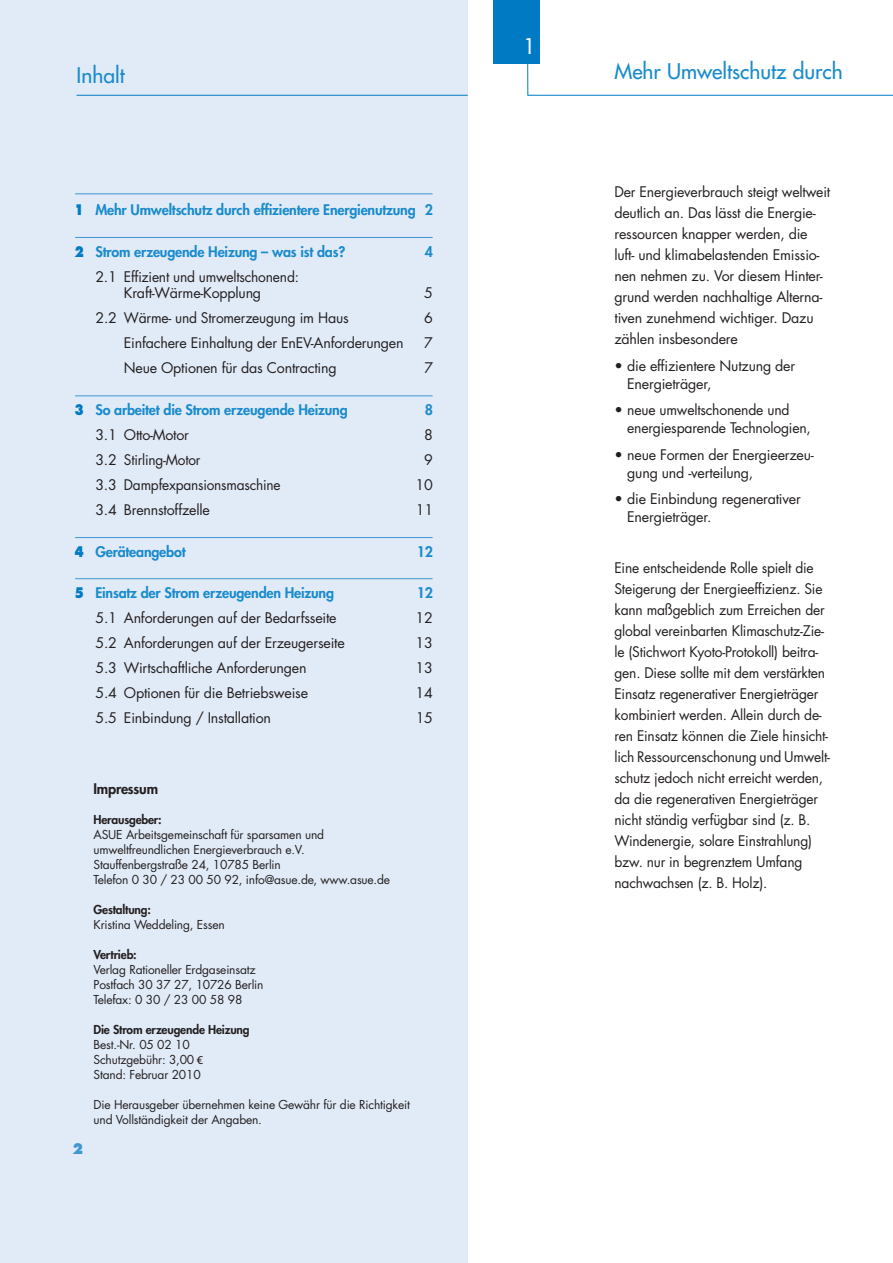
<style>
.page{position:relative;width:893px;height:1263px;background:#fff}
.page>*{position:absolute;margin:0;border:0;box-sizing:border-box;transform-origin:0 0}
.t1{font:21px "Futura";color:#1a8bcc}
.t2{font:21px "Futura";color:#fff}
.t3{font:14.25px/21px "Futura";letter-spacing:-.015em;color:#231f20}
.t4{font:800 14.25px "Futura";letter-spacing:-.015em;color:#1a8bcc}
.t5{font:800 14.25px "Futura";letter-spacing:-.015em;color:#231f20}
.t6{font:800 14.25px "Futura";color:#3f96d1;scale:.9 1}
.t7{font:12px/15px "Futura";letter-spacing:-.015em;color:#231f20}
.t8{font:800 12px "Futura";letter-spacing:-.015em;color:#231f20}
.s1{color:#007bc3}
.s2{font-family:"The Sans B5 Plain"}
</style>
<div class="page">
<div style="left:0;top:0;width:468px;height:1263px;background:#e1ebf7"></div>
<div style="left:493px;top:0;width:47px;height:64px;background:#007bc3"></div>
<svg style="left:527px;top:64px;width:366px;height:32px"></svg>
<hr style="left:75px;top:193px;width:358px;height:1px;background:#3f96d1">
<hr style="left:77px;top:95px;width:391px;height:1px;background:#007bc3">
<hr style="left:75px;top:237px;width:358px;height:1px;background:#3f96d1">
<hr style="left:75px;top:395px;width:358px;height:1px;background:#3f96d1">
<hr style="left:75px;top:537px;width:358px;height:1px;background:#3f96d1">
<hr style="left:75px;top:578px;width:358px;height:1px;background:#3f96d1">
<h1 class="t1" style="left:77px;top:62px;width:50px">Inhalt</h1>
<p class="t4" style="left:74px;top:201px;width:360px"><span class="s1">1</span> Mehr Umweltschutz durch effizientere Energienutzung 2</p>
<p class="t4" style="left:74px;top:243px;width:272px"><span class="s1">2</span> Strom erzeugende Heizung – was ist das?</p>
<p class="t4" style="left:425px;top:243px;width:10px">4</p>
<p class="t3" style="left:124px;top:269px;width:177px;line-height:16.5px;text-indent:-29px">2.1 Effizient und umweltschonend:<br>Kraft-Wärme-Kopplung</p>
<p class="t3" style="left:424px;top:283px;width:10px">5</p>
<p class="t3" style="left:95px;top:308px;width:255px">2.2 Wärme- und Stromerzeugung im Haus</p>
<p class="t3" style="left:424px;top:308px;width:10px">6</p>
<p class="t3" style="left:124px;top:333px;width:281px">Einfachere Einhaltung der EnEV-Anforderungen</p>
<p class="t3" style="left:424px;top:333px;width:10px">7</p>
<p class="t3" style="left:124px;top:358px;width:214px">Neue Optionen für das Contracting</p>
<p class="t3" style="left:424px;top:358px;width:10px">7</p>
<p class="t4" style="left:74px;top:401px;width:275px"><span class="s1">3</span> So arbeitet die Strom erzeugende Heizung</p>
<p class="t4" style="left:425px;top:401px;width:10px">8</p>
<p class="t3" style="left:95px;top:424px;width:95px">3.1 Otto-Motor</p>
<p class="t3" style="left:424px;top:424px;width:10px">8</p>
<p class="t3" style="left:95px;top:449px;width:107px">3.2 Stirling-Motor</p>
<p class="t3" style="left:424px;top:449px;width:10px">9</p>
<p class="t3" style="left:95px;top:474px;width:187px">3.3 Dampfexpansionsmaschine</p>
<p class="t3" style="left:416px;top:474px;width:19px">10</p>
<p class="t3" style="left:95px;top:499px;width:116px">3.4 Brennstoffzelle</p>
<p class="t3" style="left:416px;top:499px;width:19px">11</p>
<p class="t4" style="left:74px;top:542px;width:113px"><span class="s1">4</span> Geräteangebot</p>
<p class="t4" style="left:417px;top:542px;width:18px">12</p>
<p class="t4" style="left:74px;top:584px;width:261px"><span class="s1">5</span> Einsatz der Strom erzeugenden Heizung</p>
<p class="t4" style="left:417px;top:584px;width:18px">12</p>
<p class="t3" style="left:95px;top:607px;width:243px">5.1 Anforderungen auf der Bedarfsseite</p>
<p class="t3" style="left:416px;top:607px;width:19px">12</p>
<p class="t3" style="left:95px;top:632px;width:251px">5.2 Anforderungen auf der Erzeugerseite</p>
<p class="t3" style="left:416px;top:632px;width:19px">13</p>
<p class="t3" style="left:95px;top:657px;width:213px">5.3 Wirtschaftliche Anforderungen</p>
<p class="t3" style="left:416px;top:657px;width:19px">13</p>
<p class="t3" style="left:95px;top:682px;width:214px">5.4 Optionen für die Betriebsweise</p>
<p class="t3" style="left:416px;top:682px;width:19px">14</p>
<p class="t3" style="left:95px;top:707px;width:177px">5.5 Einbindung / Installation</p>
<p class="t3" style="left:416px;top:707px;width:19px">15</p>
<p class="t6" style="left:72px;top:1139px;width:13px">2</p>
<p class="t5" style="left:94px;top:779px;width:66px">Impressum</p>
<p class="t8" style="left:94px;top:812px;width:70px">Herausgeber:</p>
<p class="t7" style="left:94px;top:827px;width:298px">ASUE Arbeitsgemeinschaft für sparsamen und umweltfreundlichen Energieverbrauch e.V.<br>Stauffenbergstraße 24, 10785 Berlin<br>Telefon 0 30 / 23 00 50 92, info@asue.de, www.asue.de</p>
<p class="t8" style="left:94px;top:902px;width:59px">Gestaltung:</p>
<p class="t7" style="left:94px;top:917px;width:133px">Kristina Weddeling, Essen</p>
<p class="t8" style="left:94px;top:947px;width:45px">Vertrieb:</p>
<p class="t7" style="left:94px;top:962px;width:172px">Verlag Rationeller Erdgaseinsatz<br>Postfach 30 37 27, 10726 Berlin<br>Telefax: 0 30 / 23 00 58 98</p>
<p class="t8" style="left:94px;top:1022px;width:158px">Die Strom erzeugende Heizung</p>
<p class="t7" style="left:94px;top:1037px;width:111px">Best.-Nr. 05 02 10<br>Schutzgebühr: 3,00 <span class="s2">€<br></span>Stand: Februar 2010</p>
<p class="t7" style="left:94px;top:1097px;width:318px">Die Herausgeber übernehmen keine Gewähr für die Richtigkeit und Vollständigkeit der Angaben.</p>
<h1 class="t2" style="left:523px;top:33px;width:14px">1</h1>
<h1 class="t1" style="left:614px;top:59px;width:230px">Mehr Umweltschutz durch</h1>
<p class="t3" style="left:614px;top:181px;width:217px">Der Energieverbrauch steigt weltweit deutlich an. Das lässt die Energie&shy;ressourcen knapper werden, die luft- und klimabelastenden Emissio&shy;nen nehmen zu. Vor diesem Hinter&shy;grund werden nachhaltige Alterna&shy;tiven zunehmend wichtiger. Dazu zählen insbesondere</p>
<p class="t3" style="left:627px;top:357px;width:170px;line-height:18px;text-indent:-13px">• die effizientere Nutzung der<br>Energieträger,</p>
<p class="t3" style="left:627px;top:401px;width:185px;line-height:18px;text-indent:-13px">• neue umweltschonende und energiesparende Technologien,</p>
<p class="t3" style="left:627px;top:445px;width:188px;line-height:18px;text-indent:-13px">• neue Formen der Energieerzeu&shy;gung und -verteilung,</p>
<p class="t3" style="left:627px;top:490px;width:175px;line-height:18px;text-indent:-13px">• die Einbindung regenerativer<br>Energieträger.</p>
<p class="t3" style="left:614px;top:557px;width:217px">Eine entscheidende Rolle spielt die Steigerung der Energieeffizienz. Sie kann maßgeblich zum Erreichen der global vereinbarten Klimaschutz-Zie&shy;le (Stichwort Kyoto-Protokoll) beitra&shy;gen. Diese sollte mit dem verstärkten Einsatz regenerativer Energieträger kombiniert werden. Allein durch de&shy;ren Einsatz können die Ziele hinsicht&shy;lich Ressourcenschonung und Umwelt&shy;schutz jedoch nicht erreicht werden, da die regenerativen Energieträger nicht ständig verfügbar sind (z. B.<br>Windenergie, solare Einstrahlung) bzw. nur in begrenztem Umfang nachwachsen (z. B. Holz).</p>
</div>
